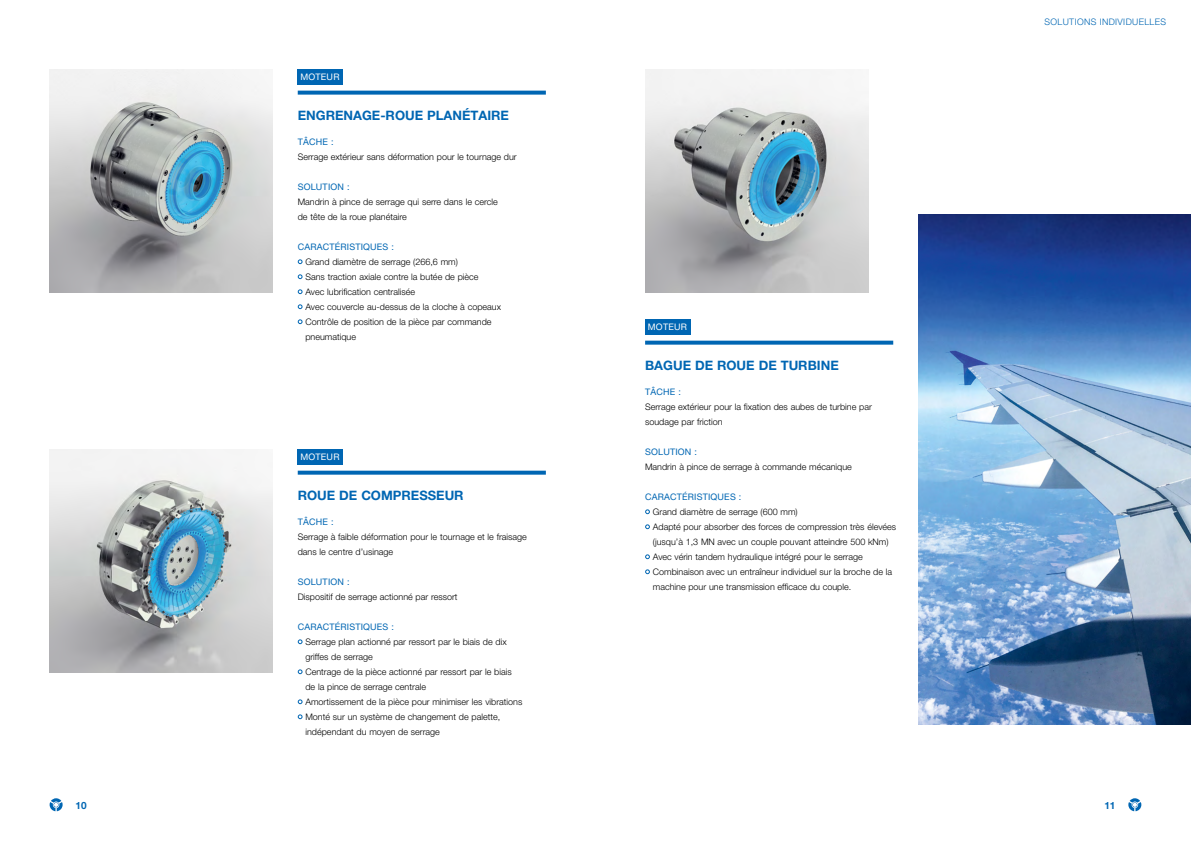
<style>
.page{position:relative;width:1191px;height:842px;background:#fff}
.page>*{position:absolute;margin:0;border:0;box-sizing:border-box;transform-origin:0 0}
.t1{font:700 13px "Helvetica Neue LT Pro";color:#0066b3}
.t2{font:700 10px "Helvetica Neue LT Pro";color:#0066b3}
.t3{font:300 9px/15px "Helvetica Neue LT Pro";color:#000}
.t4{font:9px "Helvetica Neue LT Pro";letter-spacing:.02em;color:#0066b3}
.t5{font:300 9px "Helvetica Neue LT Pro";letter-spacing:.04em;color:#0066b3}
.t6{font:9px "Helvetica Neue LT Pro";letter-spacing:.02em;color:#fff}
</style>
<div class="page">
<svg style="left:1128px;top:798px;width:13px;height:13px"></svg>
<svg style="left:50px;top:798px;width:13px;height:13px"></svg>
<svg style="left:298px;top:259px;width:4px;height:5px"></svg>
<svg style="left:298px;top:274px;width:4px;height:5px"></svg>
<svg style="left:298px;top:289px;width:4px;height:5px"></svg>
<svg style="left:298px;top:304px;width:4px;height:5px"></svg>
<svg style="left:298px;top:319px;width:4px;height:5px"></svg>
<div style="left:298px;top:70px;width:45px;height:15px;background:#0066b3"></div>
<svg style="left:298px;top:91px;width:248px;height:4px"></svg>
<img style="left:50px;top:70px;width:223px;height:223px">
<svg style="left:298px;top:639px;width:4px;height:5px"></svg>
<svg style="left:298px;top:669px;width:4px;height:5px"></svg>
<svg style="left:298px;top:699px;width:4px;height:5px"></svg>
<svg style="left:298px;top:714px;width:4px;height:5px"></svg>
<div style="left:298px;top:450px;width:45px;height:15px;background:#0066b3"></div>
<svg style="left:298px;top:471px;width:248px;height:4px"></svg>
<img style="left:50px;top:450px;width:223px;height:223px">
<svg style="left:645px;top:509px;width:5px;height:5px"></svg>
<svg style="left:645px;top:524px;width:5px;height:5px"></svg>
<svg style="left:645px;top:554px;width:5px;height:5px"></svg>
<svg style="left:645px;top:569px;width:5px;height:5px"></svg>
<div style="left:645px;top:320px;width:45px;height:15px;background:#0066b3"></div>
<svg style="left:645px;top:341px;width:248px;height:4px"></svg>
<img style="left:645px;top:70px;width:223px;height:223px">
<img style="left:918px;top:215px;width:273px;height:510px">
<p class="t6" style="left:300px;top:72px;width:40px">MOTEUR</p>
<h1 class="t1" style="left:298px;top:107px;width:213px">ENGRENAGE-ROUE PLANÉTAIRE</h1>
<p class="t4" style="left:298px;top:136px;width:37px">TÂCHE :</p>
<p class="t3" style="left:298px;top:149px;width:220px">Serrage extérieur sans déformation pour le tournage dur</p>
<p class="t4" style="left:298px;top:181px;width:53px">SOLUTION :</p>
<p class="t3" style="left:298px;top:194px;width:202px">Mandrin à pince de serrage qui serre dans le cercle de tête de la roue planétaire</p>
<p class="t4" style="left:298px;top:241px;width:98px">CARACTÉRISTIQUES :</p>
<p class="t3" style="left:305px;top:254px;width:197px">Grand diamètre de serrage (266,6 mm)<br>Sans traction axiale contre la butée de pièce<br>Avec lubrification centralisée<br>Avec couvercle au-dessus de la cloche à copeaux Contrôle de position de la pièce par commande pneumatique</p>
<p class="t6" style="left:300px;top:452px;width:40px">MOTEUR</p>
<h1 class="t1" style="left:298px;top:487px;width:167px">ROUE DE COMPRESSEUR</h1>
<p class="t4" style="left:298px;top:516px;width:37px">TÂCHE :</p>
<p class="t3" style="left:298px;top:529px;width:231px">Serrage à faible déformation pour le tournage et le fraisage dans le centre d’usinage</p>
<p class="t4" style="left:298px;top:576px;width:53px">SOLUTION :</p>
<p class="t3" style="left:298px;top:589px;width:161px">Dispositif de serrage actionné par ressort</p>
<p class="t4" style="left:298px;top:621px;width:98px">CARACTÉRISTIQUES :</p>
<p class="t3" style="left:305px;top:634px;width:218px">Serrage plan actionné par ressort par le biais de dix griffes de serrage<br>Centrage de la pièce actionné par ressort par le biais de la pince de serrage centrale<br>Amortissement de la pièce pour minimiser les vibrations Monté sur un système de changement de palette, indépendant du moyen de serrage</p>
<p class="t6" style="left:648px;top:322px;width:40px">MOTEUR</p>
<h1 class="t1" style="left:645px;top:357px;width:195px">BAGUE DE ROUE DE TURBINE</h1>
<p class="t4" style="left:645px;top:386px;width:37px">TÂCHE :</p>
<p class="t3" style="left:645px;top:399px;width:228px">Serrage extérieur pour la fixation des aubes de turbine par soudage par friction</p>
<p class="t4" style="left:645px;top:446px;width:53px">SOLUTION :</p>
<p class="t3" style="left:645px;top:459px;width:208px">Mandrin à pince de serrage à commande mécanique</p>
<p class="t4" style="left:645px;top:491px;width:98px">CARACTÉRISTIQUES :</p>
<p class="t3" style="left:653px;top:504px;width:245px">Grand diamètre de serrage (600 mm)<br>Adapté pour absorber des forces de compression très élevées (jusqu’à 1,3 MN avec un couple pouvant atteindre 500 kNm)<br>Avec vérin tandem hydraulique intégré pour le serrage Combinaison avec un entraîneur individuel sur la broche de la machine pour une transmission efficace du couple.</p>
<p class="t5" style="left:1044px;top:16px;width:123px">SOLUTIONS INDIVIDUELLES</p>
<p class="t2" style="left:75px;top:799px;width:13px">10</p>
<p class="t2" style="left:1104px;top:799px;width:13px">11</p>
</div>
